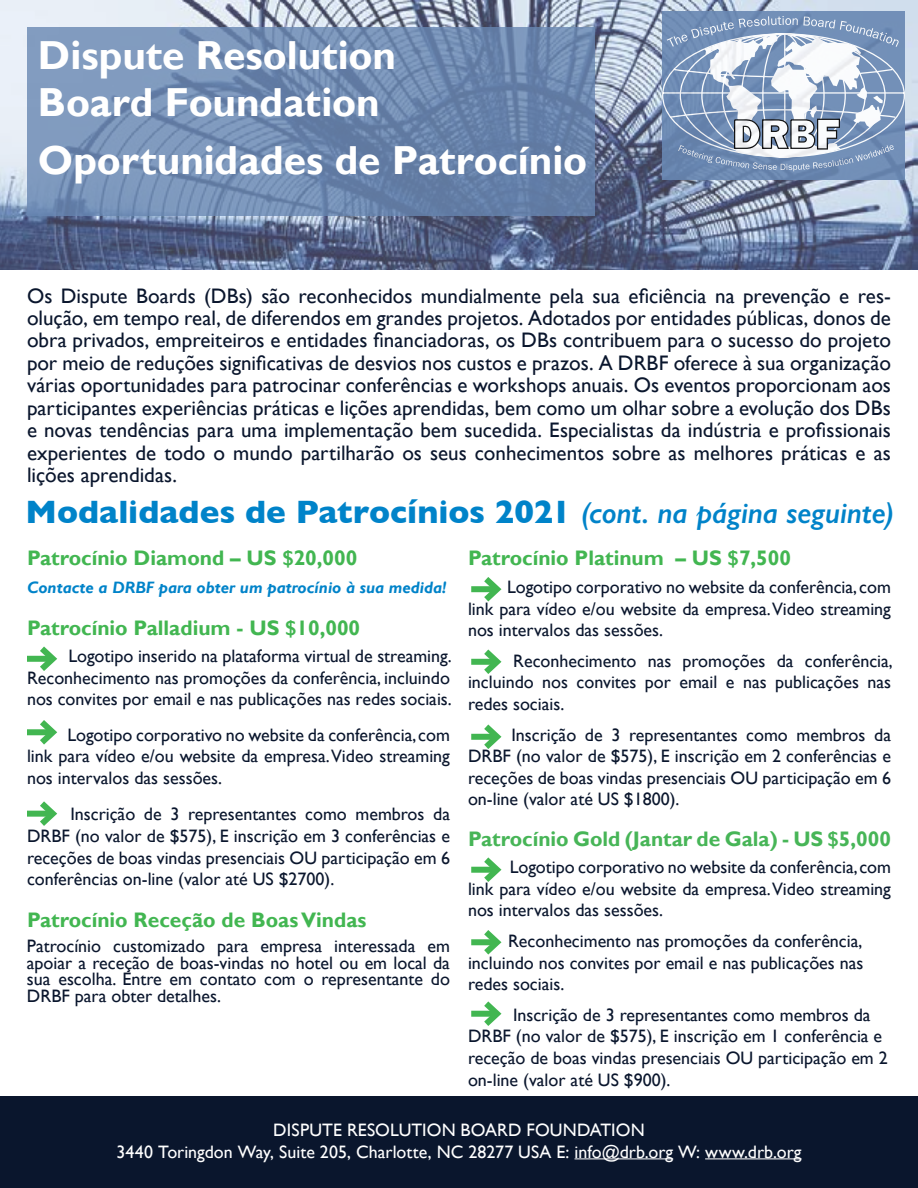
<style>
.page{position:relative;width:918px;height:1188px;background:#fff}
.page>*{position:absolute;margin:0;border:0;box-sizing:border-box;transform-origin:0 0}
.t1{font:700 40.5px/46.5px "Gill Sans";color:#fff}
.t2{font:700 33px "Gill Sans";color:#0083c9}
.t3{font:21px/22.5px "Gill Sans";color:#0a162d;text-align:justify}
.t4{font:700 21px "Gill Sans";color:#42b651}
.t5{font:700 21px "Gill Sans";color:#47b557}
.t6{font:18px/21.6px "Gill Sans";color:#0a162d;text-align:justify}
.t7{font:18px/21.6px "Gill Sans";letter-spacing:.005em;color:#fff;text-align:center}
.t8{font:italic 700 16.5px "Gill Sans";color:#0083c9}
.s1{font-weight:600;font-style:italic;font-size:30px}
</style>
<div class="page">
<img style="left:0;top:0;width:918px;height:270px">
<div style="left:662px;top:12px;width:243px;height:168px;background:#6887b2"></div>
<svg style="left:662px;top:16px;width:243px;height:155px"></svg>
<div style="left:0;top:1097px;width:918px;height:91px;background:#0a162d"></div>
<hr style="left:575px;top:1158px;width:98px;height:1px;background:#fff">
<hr style="left:705px;top:1158px;width:96px;height:1px;background:#fff">
<svg style="left:28px;top:28px;width:567px;height:188px;background:#718bb2"></svg>
<div style="left:471px;top:939px;width:26px;height:6px;background:#42b651"></div>
<svg style="left:478px;top:930px;width:24px;height:25px"></svg>
<div style="left:27px;top:811px;width:26px;height:6px;background:#42b651"></div>
<svg style="left:34px;top:801px;width:23px;height:25px"></svg>
<div style="left:27px;top:656px;width:26px;height:6px;background:#42b651"></div>
<svg style="left:34px;top:646px;width:23px;height:25px"></svg>
<div style="left:471px;top:1011px;width:26px;height:6px;background:#42b651"></div>
<svg style="left:478px;top:1001px;width:24px;height:25px"></svg>
<div style="left:471px;top:586px;width:26px;height:6px;background:#42b651"></div>
<svg style="left:478px;top:577px;width:24px;height:25px"></svg>
<div style="left:471px;top:659px;width:26px;height:6px;background:#42b651"></div>
<svg style="left:478px;top:649px;width:24px;height:25px"></svg>
<div style="left:471px;top:734px;width:26px;height:6px;background:#42b651"></div>
<svg style="left:478px;top:724px;width:24px;height:25px"></svg>
<div style="left:471px;top:867px;width:26px;height:6px;background:#42b651"></div>
<svg style="left:478px;top:857px;width:24px;height:25px"></svg>
<div style="left:27px;top:729px;width:26px;height:6px;background:#42b651"></div>
<svg style="left:34px;top:720px;width:23px;height:25px"></svg>
<h1 class="t1" style="left:38px;top:33px;width:360px">Dispute Resolution<br>Board Foundation</h1>
<h1 class="t1" style="left:38px;top:138px;width:551px">Oportunidades de Patrocínio</h1>
<p class="t3" style="left:27px;top:284px;width:866px">Os Dispute Boards (DBs) são reconhecidos mundialmente pela sua eficiência na prevenção e res&shy;olução, em tempo real, de diferendos em grandes projetos. Adotados por entidades públicas, donos de obra privados, empreiteiros e entidades financiadoras, os DBs contribuem para o sucesso do projeto por meio de reduções significativas de desvios nos custos e prazos. A DRBF oferece à sua organização várias oportunidades para patrocinar conferências e workshops anuais. Os eventos proporcionam aos participantes experiências práticas e lições aprendidas, bem como um olhar sobre a evolução dos DBs e novas tendências para uma implementação bem sucedida. Especialistas da indústria e profissionais experientes de todo o mundo partilharão os seus conhecimentos sobre as melhores práticas e as lições aprendidas.</p>
<h2 class="t2" style="left:26px;top:486px;width:869px">Modalidades de Patrocínios 2021 <span class="s1">(cont. na página seguinte)</span></h2>
<p class="t4" style="left:27px;top:546px;width:332px">Patrocínio Diamond – US $20,000</p>
<p class="t8" style="left:27px;top:578px;width:421px">Contacte a DRBF para obter um patrocínio à sua medida!</p>
<p class="t4" style="left:27px;top:615px;width:335px">Patrocínio Palladium - US $10,000</p>
<p class="t6" style="left:27px;top:646px;width:426px;text-indent:41px">Logotipo inserido na plataforma virtual de streaming.<br>Reconhecimento nas promoções da conferência, incluindo nos convites por email e nas publicações nas redes sociais.</p>
<p class="t6" style="left:27px;top:724px;width:425px;text-indent:40px">Logotipo corporativo no website da conferência, com link para vídeo e/ou website da empresa. Video streaming nos intervalos das sessões.</p>
<p class="t6" style="left:27px;top:804px;width:425px;text-indent:43px">Inscrição de 3 representantes como membros da DRBF (no valor de $575), E inscrição em 3 conferências e receções de boas vindas presenciais OU participação em 6 conferências on-line (valor até US $2700).</p>
<p class="t4" style="left:27px;top:907px;width:341px">Patrocínio Receção de Boas Vindas</p>
<p class="t6" style="left:27px;top:938px;width:425px;line-height:16.5px">Patrocínio customizado para empresa interessada em apoiar a receção de boas-vindas no hotel ou em local da sua escolha. Entre em contato com o representante do DRBF para obter detalhes.</p>
<p class="t4" style="left:468px;top:546px;width:325px">Patrocínio Platinum – US $7,500</p>
<p class="t6" style="left:468px;top:576px;width:425px;text-indent:39px">Logotipo corporativo no website da conferência, com link para vídeo e/ou website da empresa. Video streaming nos intervalos das sessões.</p>
<p class="t6" style="left:468px;top:650px;width:426px;text-indent:45px">Reconhecimento nas promoções da conferência, incluindo nos convites por email e nas publicações nas redes sociais.</p>
<p class="t6" style="left:468px;top:724px;width:425px;text-indent:43px">Inscrição de 3 representantes como membros da DRBF (no valor de $575), E inscrição em 2 conferências e receções de boas vindas presenciais OU participação em 6 on-line (valor até US $1800).</p>
<p class="t5" style="left:468px;top:826px;width:425px">Patrocínio Gold (Jantar de Gala) - US $5,000</p>
<p class="t6" style="left:468px;top:857px;width:425px;text-indent:42px">Logotipo corporativo no website da conferência, com link para vídeo e/ou website da empresa. Video streaming nos intervalos das sessões.</p>
<p class="t6" style="left:468px;top:930px;width:397px;text-indent:40px">Reconhecimento nas promoções da conferência, incluindo nos convites por email e nas publicações nas redes sociais.</p>
<p class="t6" style="left:468px;top:1004px;width:421px;text-align:left;text-indent:45px">Inscrição de 3 representantes como membros da DRBF (no valor de $575), E inscrição em 1 conferência e receção de boas vindas presenciais OU participação em 2 on-line (valor até US $900).</p>
<p class="t7" style="left:117px;top:1119px;width:686px">DISPUTE RESOLUTION BOARD FOUNDATION<br>3440 Toringdon Way, Suite 205, Charlotte, NC 28277 USA E: info@drb.org W: www.drb.org</p>
</div>
